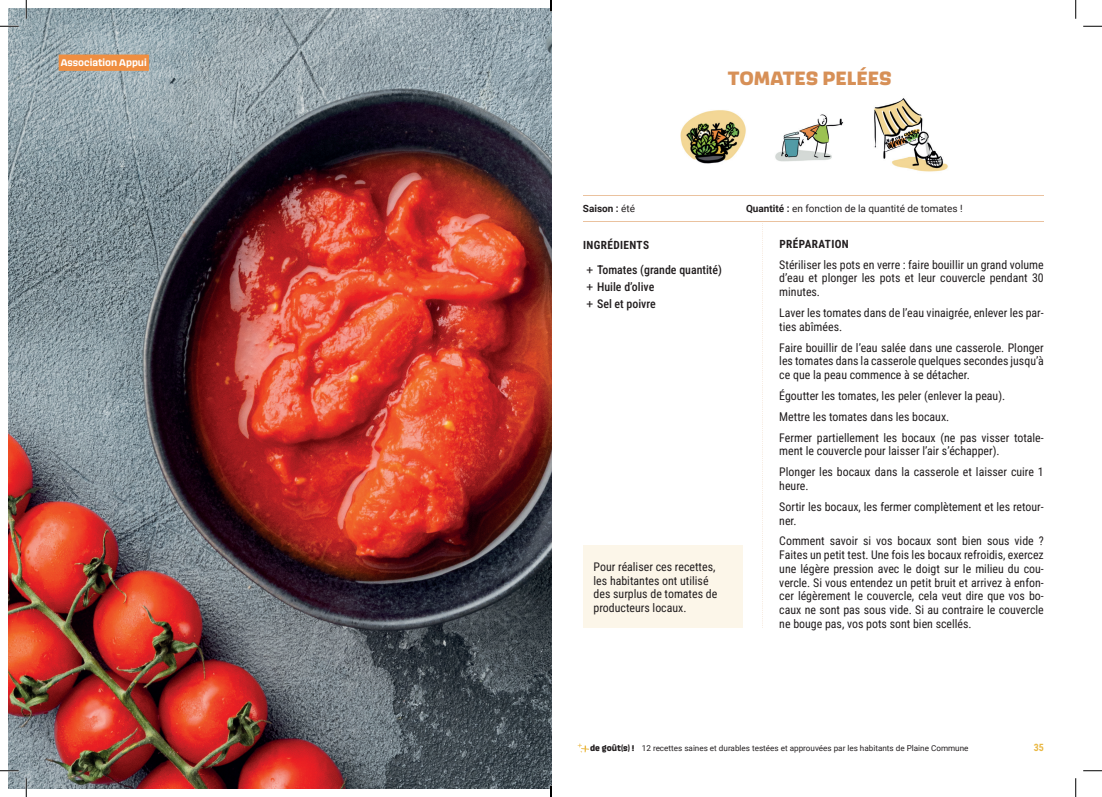
<style>
.page{position:relative;width:1102px;height:797px;background:#fff}
.page>*{position:absolute;margin:0;border:0;box-sizing:border-box;transform-origin:0 0}
.t1{font:800 20px "Scarlet";color:#d79057}
.t2{font:11.88px/13.8px "Roboto Condensed";color:#231f20}
.t3{font:500 11.88px/17.2px "Roboto Condensed";color:#231f20}
.t4{font:700 11.25px "Roboto Condensed";letter-spacing:.035em;color:#231f20}
.t5{font:10px "Roboto";color:#231f20}
.t6{font:700 10px "Scarlet";color:#fff}
.t7{font:700 10px "Roboto";color:#231f20}
.t8{font:700 10px "Roboto Condensed";color:#eab843}
.t9{font:8.12px "Roboto";color:#231f20}
.s1{font-weight:400}
.s2{font-weight:700}
.s3{font-family:"Roboto";font-weight:400}
.s4{font-family:"Scarlet";font-weight:800;font-size:8.62px}
</style>
<div class="page">
<svg style="left:577px;top:743px;width:12px;height:9px"></svg>
<img style="left:9px;top:9px;width:542px;height:779px">
<hr style="left:583px;top:222px;width:460px;height:1px;background:#eac29f">
<hr style="left:583px;top:195px;width:460px;height:1px;background:#eac29f">
<svg style="left:762px;top:223px;width:1px;height:405px"></svg>
<div style="left:583px;top:545px;width:159px;height:83px;background:#fcf6e9"></div>
<div style="left:59px;top:55px;width:90px;height:16px;background:#ef8e41"></div>
<img style="left:874px;top:98px;width:74px;height:74px">
<img style="left:775px;top:114px;width:69px;height:48px">
<img style="left:680px;top:110px;width:66px;height:54px">
<svg style="left:0;top:25px;width:19px;height:2px"></svg>
<svg style="left:1083px;top:25px;width:18px;height:2px"></svg>
<svg style="left:0;top:770px;width:19px;height:1px"></svg>
<svg style="left:1083px;top:770px;width:18px;height:1px"></svg>
<svg style="left:25px;top:0;width:2px;height:19px"></svg>
<svg style="left:25px;top:778px;width:2px;height:19px"></svg>
<svg style="left:1075px;top:0;width:1px;height:19px"></svg>
<svg style="left:1075px;top:778px;width:1px;height:19px"></svg>
<svg style="left:550px;top:785px;width:1px;height:12px"></svg>
<p class="t6" style="left:61px;top:56px;width:88px">Association Appui</p>
<h1 class="t1" style="left:727px;top:64px;width:165px">TOMATES PELÉES</h1>
<p class="t7" style="left:583px;top:201px;width:54px">Saison : <span class="s1">été</span></p>
<p class="t5" style="left:746px;top:201px;width:218px"><span class="s2">Quantité :</span> en fonction de la quantité de tomates !</p>
<p class="t4" style="left:779px;top:236px;width:71px">PRÉPARATION</p>
<p class="t2" style="left:779px;top:257px;width:266px;text-align:justify">Stériliser les pots en verre : faire bouillir un grand volume d’eau et plonger les pots et leur couvercle pendant 30 minutes.</p>
<p class="t2" style="left:779px;top:305px;width:266px">Laver les tomates dans de l’eau vinaigrée, enlever les par&shy;ties abîmées.</p>
<p class="t2" style="left:779px;top:340px;width:266px;text-align:justify">Faire bouillir de l’eau salée dans une casserole. Plonger les tomates dans la casserole quelques secondes jusqu’à ce que la peau commence à se détacher.</p>
<p class="t2" style="left:779px;top:385px;width:266px;line-height:20.9px">Égoutter les tomates, les peler (enlever la peau).<br>Mettre les tomates dans les bocaux.<br>Fermer partiellement les bocaux (ne pas visser totale-</p>
<p class="t2" style="left:779px;top:440px;width:266px;line-height:20.9px">ment le couvercle pour laisser l’air s’échapper).<br>Plonger les bocaux dans la casserole et laisser cuire 1</p>
<p class="t2" style="left:779px;top:475px;width:266px;line-height:20.9px">heure.<br>Sortir les bocaux, les fermer complètement et les retour-</p>
<p class="t2" style="left:779px;top:509px;width:266px;line-height:20.9px">ner.<br>Comment savoir si vos bocaux sont bien sous vide ?</p>
<p class="t2" style="left:779px;top:547px;width:266px;text-align:justify">Faites un petit test. Une fois les bocaux refroidis, exercez une légère pression avec le doigt sur le milieu du cou&shy;vercle. Si vous entendez un petit bruit et arrivez à enfon&shy;cer légèrement le couvercle, cela veut dire que vos bo&shy;caux ne sont pas sous vide. Si au contraire le couvercle ne bouge pas, vos pots sont bien scellés.</p>
<p class="t4" style="left:583px;top:237px;width:67px">INGRÉDIENTS</p>
<p class="t3" style="left:586px;top:260px;width:137px"><span class="s3">+</span> Tomates (grande quantité) <span class="s3">+</span> Huile d’olive<br><span class="s3">+</span> Sel et poivre</p>
<p class="t2" style="left:593px;top:559px;width:125px">Pour réaliser ces recettes, les habitantes ont utilisé des surplus de tomates de producteurs locaux.</p>
<p class="t9" style="left:590px;top:742px;width:380px"><span class="s4">de goût(s) !</span> 12 recettes saines et durables testées et approuvées par les habitants de Plaine Commune</p>
<p class="t8" style="left:1033px;top:740px;width:12px">35</p>
</div>
